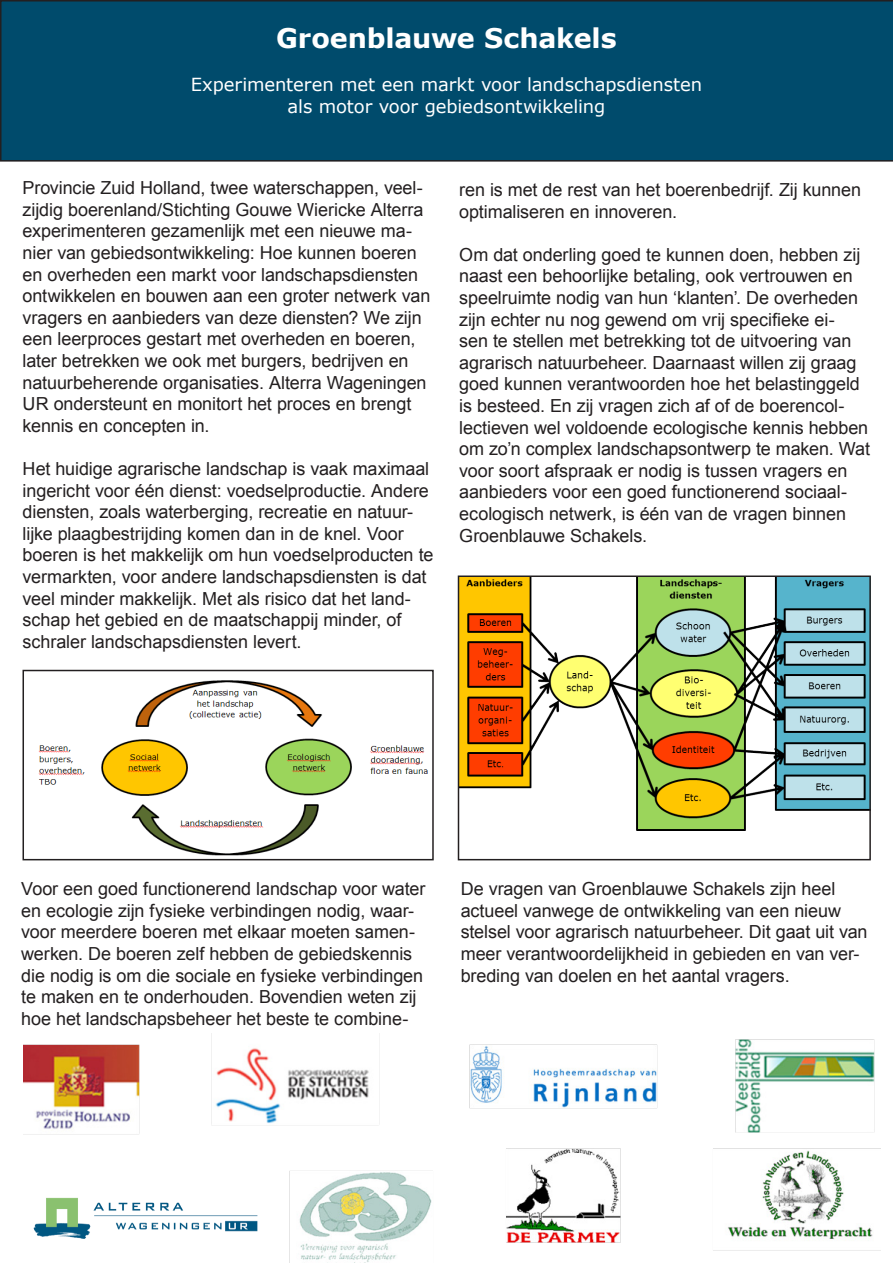
<style>
.page{position:relative;width:893px;height:1263px;background:#fff}
.page>*{position:absolute;margin:0;border:0;box-sizing:border-box;transform-origin:0 0}
.t1{font:700 27px "Verdana";letter-spacing:-.005em;color:#fff}
.t2{font:18px/21.6px "Arial";letter-spacing:-.005em;color:#231f20}
.t3{font:18px "Verdana";letter-spacing:-.005em;color:#fff}
</style>
<div class="page">
<div style="left:0;top:0;width:893px;height:162px;background:#004b6c"></div>
<img style="left:38px;top:680px;width:390px;height:176px">
<div style="left:23px;top:670px;width:411px;height:190px;border:2px solid #231f20"></div>
<img style="left:461px;top:578px;width:407px;height:253px">
<div style="left:458px;top:575px;width:413px;height:285px;border:2px solid #231f20"></div>
<img style="left:23px;top:1033px;width:857px;height:230px">
<p class="t1" style="left:276px;top:19px;width:342px">Groenblauwe Schakels</p>
<p class="t3" style="left:191px;top:73px;width:513px">Experimenteren met een markt voor landschapsdiensten</p>
<p class="t3" style="left:288px;top:94px;width:319px">als motor voor gebiedsontwikkeling</p>
<p class="t2" style="left:23px;top:177px;width:409px">Provincie Zuid Holland, twee waterschappen, veel&shy;zijdig boerenland/Stichting Gouwe Wiericke Alterra experimenteren gezamenlijk met een nieuwe ma&shy;nier van gebiedsontwikkeling: Hoe kunnen boeren en overheden een markt voor landschapsdiensten ontwikkelen en bouwen aan een groter netwerk van vragers en aanbieders van deze diensten? We zijn een leerproces gestart met overheden en boeren, later betrekken we ook met burgers, bedrijven en natuurbeherende organisaties. Alterra Wageningen UR ondersteunt en monitort het proces en brengt kennis en concepten in.</p>
<p class="t2" style="left:23px;top:458px;width:412px">Het huidige agrarische landschap is vaak maximaal ingericht voor één dienst: voedselproductie. Andere diensten, zoals waterberging, recreatie en natuur&shy;lijke plaagbestrijding komen dan in de knel. Voor boeren is het makkelijk om hun voedselproducten te vermarkten, voor andere landschapsdiensten is dat veel minder makkelijk. Met als risico dat het land&shy;schap het gebied en de maatschappij minder, of schraler landschapsdiensten levert.</p>
<p class="t2" style="left:459px;top:179px;width:403px">ren is met de rest van het boerenbedrijf. Zij kunnen optimaliseren en innoveren.</p>
<p class="t2" style="left:459px;top:244px;width:412px">Om dat onderling goed te kunnen doen, hebben zij naast een behoorlijke betaling, ook vertrouwen en speelruimte nodig van hun ‘klanten’. De overheden zijn echter nu nog gewend om vrij specifieke ei-<br>sen te stellen met betrekking tot de uitvoering van agrarisch natuurbeheer. Daarnaast willen zij graag goed kunnen verantwoorden hoe het belastinggeld is besteed. En zij vragen zich af of de boerencol&shy;lectieven wel voldoende ecologische kennis hebben om zo’n complex landschapsontwerp te maken. Wat voor soort afspraak er nodig is tussen vragers en aanbieders voor een goed functionerend sociaal&shy;ecologisch netwerk, is één van de vragen binnen Groenblauwe Schakels.</p>
<p class="t2" style="left:21px;top:878px;width:406px">Voor een goed functionerend landschap voor water en ecologie zijn fysieke verbindingen nodig, waar&shy;voor meerdere boeren met elkaar moeten samen&shy;werken. De boeren zelf hebben de gebiedskennis die nodig is om die sociale en fysieke verbindingen te maken en te onderhouden. Bovendien weten zij hoe het landschapsbeheer het beste te combine-</p>
<p class="t2" style="left:461px;top:878px;width:408px">De vragen van Groenblauwe Schakels zijn heel actueel vanwege de ontwikkeling van een nieuw stelsel voor agrarisch natuurbeheer. Dit gaat uit van meer verantwoordelijkheid in gebieden en van ver&shy;breding van doelen en het aantal vragers.</p>
</div>
